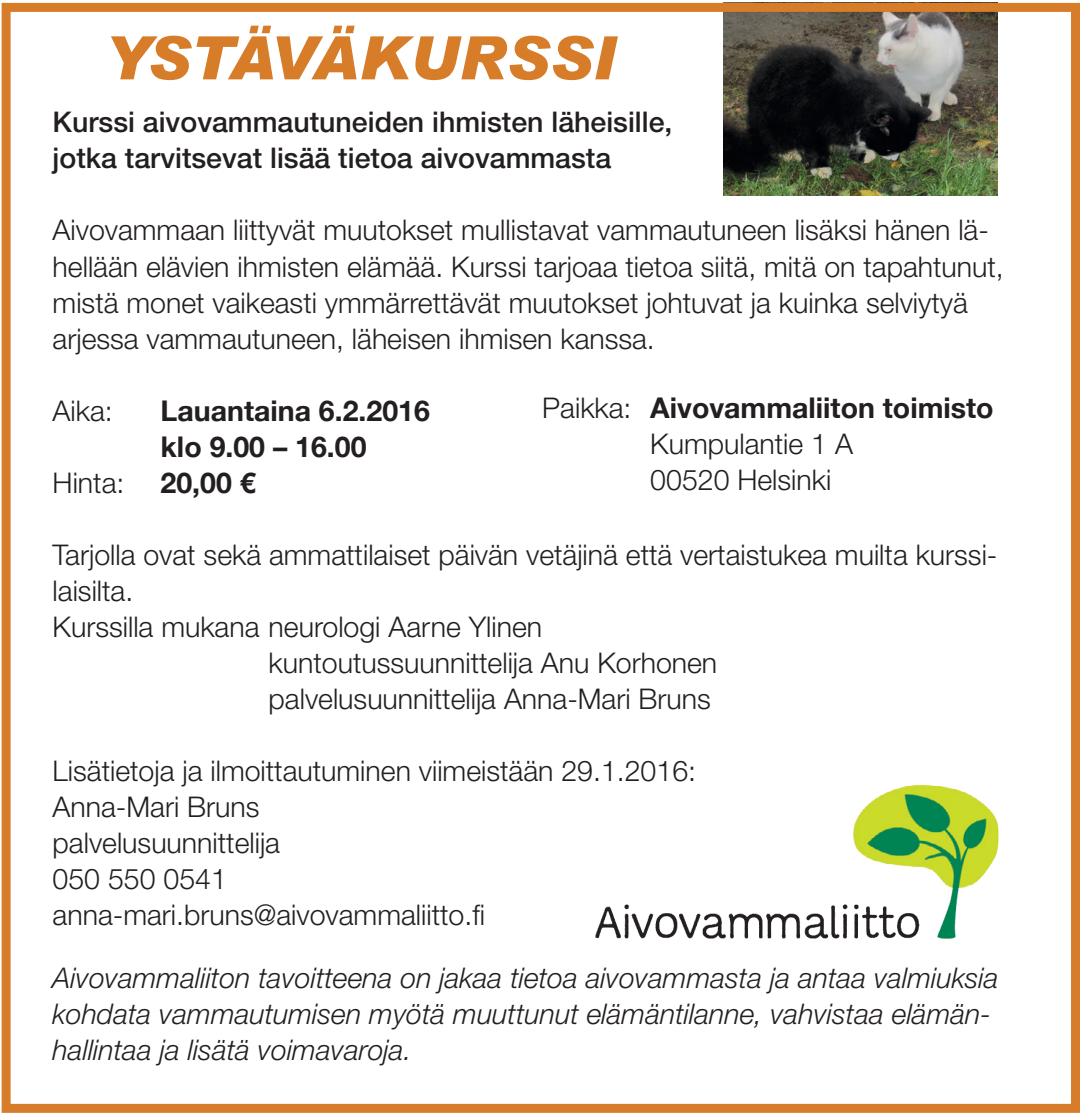
<style>
.page{position:relative;width:1080px;height:1115px;background:#fff}
.page>*{position:absolute;margin:0;border:0;box-sizing:border-box;transform-origin:0 0}
.t1{font:italic 900 60px "Arial";color:#d77c29}
.t2{font:300 28.5px/36px "Helvetica Neue";color:#231f20}
.t3{font:italic 300 28.5px/36px "Helvetica Neue";color:#231f20}
.t4{font:500 28.5px/36px "Helvetica Neue";color:#231f20}
.t5{font:700 28.5px/36px "Helvetica Neue";color:#231f20}
.s1{font-weight:700}
</style>
<div class="page">
<img style="left:595px;top:784px;width:404px;height:155px">
<img style="left:723px;top:13px;width:274px;height:183px">
<div style="left:2px;top:3px;width:1078px;height:1109px;border:9px solid #d77c29"></div>
<h1 class="t1" style="left:104px;top:21px;width:513px">YSTÄVÄKURSSI</h1>
<p class="t4" style="left:53px;top:104px;width:621px">Kurssi aivovammautuneiden ihmisten läheisille, jotka tarvitsevat lisää tietoa aivovammasta</p>
<p class="t2" style="left:53px;top:212px;width:953px">Aivovammaan liittyvät muutokset mullistavat vammautuneen lisäksi hänen lä&shy;hellään elävien ihmisten elämää. Kurssi tarjoaa tietoa siitä, mitä on tapahtunut, mistä monet vaikeasti ymmärrettävät muutokset johtuvat ja kuinka selviytyä arjessa vammautuneen, läheisen ihmisen kanssa.</p>
<p class="t2" style="left:53px;top:392px;width:62px">Aika:</p>
<p class="t5" style="left:161px;top:391px;width:271px">Lauantaina 6.2.2016 klo 9.00 – 16.00</p>
<p class="t2" style="left:53px;top:464px;width:73px">Hinta:</p>
<p class="t5" style="left:161px;top:463px;width:97px">20,00 €</p>
<p class="t2" style="left:650px;top:389px;width:345px;text-indent:-108px">Paikka: <span class="s1">Aivovammaliiton toimisto<br></span>Kumpulantie 1 A<br>00520 Helsinki</p>
<p class="t2" style="left:53px;top:536px;width:946px">Tarjolla ovat sekä ammattilaiset päivän vetäjinä että vertaistukea muilta kurssi-</p>
<p class="t2" style="left:53px;top:572px;width:82px">laisilta.</p>
<p class="t2" style="left:53px;top:608px;width:491px">Kurssilla mukana neurologi Aarne Ylinen</p>
<p class="t2" style="left:269px;top:644px;width:450px">kuntoutussuunnittelija Anu Korhonen</p>
<p class="t2" style="left:269px;top:679px;width:444px">palvelusuunnittelija Anna-Mari Bruns</p>
<p class="t2" style="left:53px;top:751px;width:645px">Lisätietoja ja ilmoittautuminen viimeistään 29.1.2016:<br>Anna-Mari Bruns<br>palvelusuunnittelija<br>050 550 0541<br>anna-mari.bruns@aivovammaliitto.fi</p>
<p class="t3" style="left:53px;top:959px;width:948px">Aivovammaliiton tavoitteena on jakaa tietoa aivovammasta ja antaa valmiuksia kohdata vammautumisen myötä muuttunut elämäntilanne, vahvistaa elämän&shy;hallintaa ja lisätä voimavaroja.</p>
</div>
